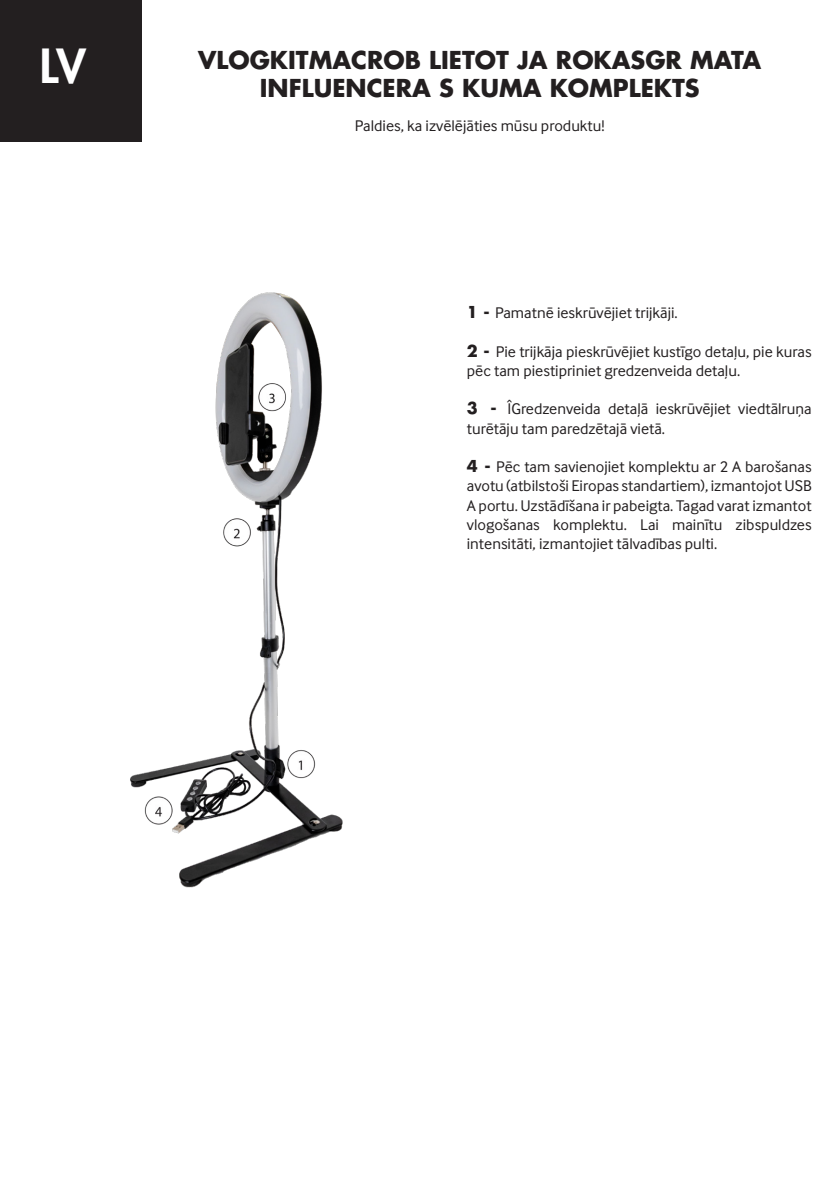
<style>
.page{position:relative;width:840px;height:1191px;background:#fff}
.page>*{position:absolute;margin:0;border:0;box-sizing:border-box;transform-origin:0 0}
.t1{font:800 46px "Futura LT";color:#fff}
.TXT{font:700 24px "Futura";color:#231f20}
.TXT-2{font:16px/19.2px "Inter Face";color:#231f20}
.s1{font-family:"Futura";font-weight:700}
</style>
<div class="page">
<div style="left:0;top:0;width:142px;height:142px;background:#231f20"></div>
<img style="left:130px;top:292px;width:213px;height:596px">
<p class="t1" style="left:40px;top:35px;width:48px">LV</p>
<p class="TXT" style="left:198px;top:43px;width:564px">VLOGKITMACROB LIETOTĀJA ROKASGRĀMATA</p>
<p class="TXT" style="left:260px;top:72px;width:441px">INFLUENCERA SĀKUMA KOMPLEKTS</p>
<p class="TXT-2" style="left:355px;top:116px;width:251px">Paldies, ka izvēlējāties mūsu produktu!</p>
<p class="TXT-2" style="left:466px;top:303px;width:212px"><span class="s1">1 -</span> Pamatnē ieskrūvējiet trijkāji.</p>
<p class="TXT-2" style="left:466px;top:342px;width:346px"><span class="s1">2 -</span> Pie trijkāja pieskrūvējiet kustīgo detaļu, pie kuras pēc tam piestipriniet gredzenveida detaļu.</p>
<p class="TXT-2" style="left:466px;top:399px;width:346px"><span class="s1">3 -</span> ÎGredzenveida detaļā ieskrūvējiet viedtālruņa turētāju tam paredzētajā vietā.</p>
<p class="TXT-2" style="left:466px;top:457px;width:346px;text-align:justify"><span class="s1">4 -</span> Pēc tam savienojiet komplektu ar 2 A barošanas avotu (atbilstoši Eiropas standartiem), izmantojot USB A portu. Uzstādīšana ir pabeigta. Tagad varat izmantot vlogošanas komplektu. Lai mainītu zibspuldzes intensitāti, izmantojiet tālvadības pulti.</p>
</div>
